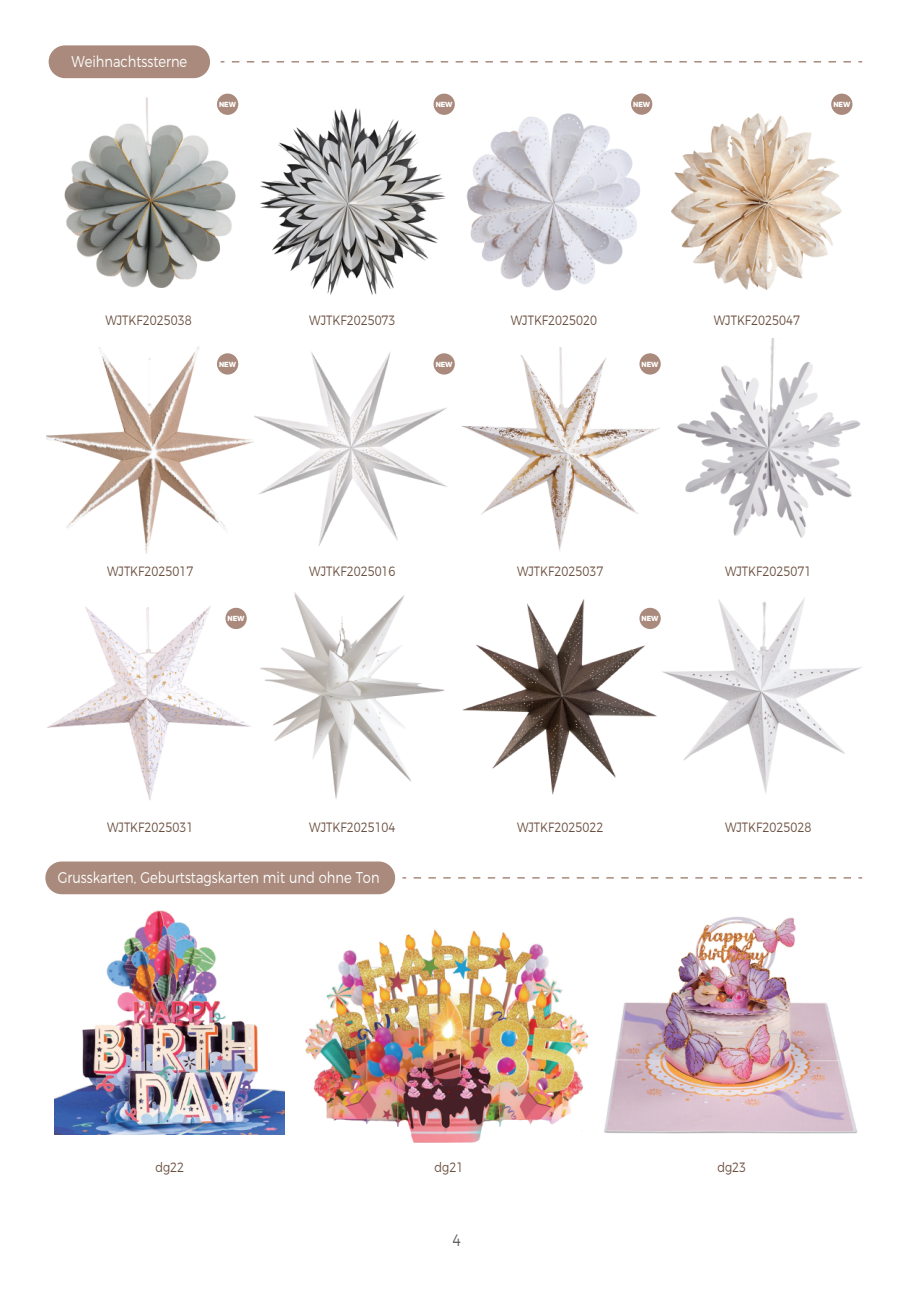
<style>
.page{position:relative;width:919px;height:1289px;background:#fff}
.page>*{position:absolute;margin:0;border:0;box-sizing:border-box;transform-origin:0 0}
.t1{font:300 16.5px "Montserrat";color:#57585a;scale:.84 1}
.t2{font:300 15.6px "Montserrat";color:#fff;scale:.84 1}
.t3{font:300 13.5px "Montserrat";color:#694d3d;scale:.84 1}
.t4{font:800 7.35px "Montserrat";letter-spacing:-.005em;color:#fff;scale:.9 1}
</style>
<div class="page">
<img style="left:662px;top:598px;width:200px;height:196px">
<img style="left:254px;top:352px;width:201px;height:194px">
<img style="left:46px;top:347px;width:208px;height:206px">
<img style="left:47px;top:606px;width:204px;height:194px">
<img style="left:461px;top:348px;width:198px;height:203px">
<img style="left:64px;top:93px;width:173px;height:195px">
<img style="left:466px;top:107px;width:174px;height:184px">
<img style="left:260px;top:108px;width:192px;height:187px">
<div style="left:217px;top:94px;width:21px;height:21px;background:#a98a7c;border-radius:50%"></div>
<div style="left:433px;top:94px;width:22px;height:21px;background:#a98a7c;border-radius:50%"></div>
<div style="left:631px;top:93px;width:21px;height:22px;background:#a98a7c;border-radius:50%"></div>
<img style="left:672px;top:113px;width:169px;height:176px">
<img style="left:677px;top:339px;width:184px;height:198px">
<div style="left:831px;top:94px;width:21px;height:21px;background:#a98a7c;border-radius:50%"></div>
<div style="left:217px;top:353px;width:21px;height:21px;background:#a98a7c;border-radius:50%"></div>
<div style="left:433px;top:353px;width:22px;height:21px;background:#a98a7c;border-radius:50%"></div>
<div style="left:639px;top:353px;width:21px;height:21px;background:#a98a7c;border-radius:50%"></div>
<img style="left:260px;top:592px;width:184px;height:207px">
<img style="left:463px;top:599px;width:196px;height:196px">
<div style="left:225px;top:607px;width:22px;height:22px;background:#a98a7c;border-radius:50%"></div>
<div style="left:639px;top:607px;width:21px;height:22px;background:#a98a7c;border-radius:50%"></div>
<div style="left:49px;top:45px;width:161px;height:33px;background:#a98a7c;border-radius:16px"></div>
<div style="left:45px;top:861px;width:350px;height:33px;background:#a98a7c;border-radius:16px"></div>
<img style="left:305px;top:929px;width:284px;height:213px">
<img style="left:55px;top:910px;width:230px;height:224px">
<img style="left:604px;top:916px;width:254px;height:218px">
<svg style="left:413px;top:877px;width:449px;height:1px"></svg>
<svg style="left:232px;top:61px;width:630px;height:2px"></svg>
<p class="t2" style="left:71px;top:49px;width:139px">Weihnachtssterne</p>
<p class="t4" style="left:219px;top:98px;width:20px">NEW</p>
<p class="t4" style="left:435px;top:98px;width:20px">NEW</p>
<p class="t4" style="left:633px;top:98px;width:20px">NEW</p>
<p class="t4" style="left:833px;top:98px;width:20px">NEW</p>
<p class="t3" style="left:105px;top:310px;width:104px">WJTKF2025038</p>
<p class="t3" style="left:309px;top:310px;width:104px">WJTKF2025073</p>
<p class="t3" style="left:510px;top:310px;width:104px">WJTKF2025020</p>
<p class="t4" style="left:219px;top:358px;width:20px">NEW</p>
<p class="t4" style="left:435px;top:358px;width:20px">NEW</p>
<p class="t4" style="left:641px;top:358px;width:20px">NEW</p>
<p class="t3" style="left:713px;top:310px;width:104px">WJTKF2025047</p>
<p class="t3" style="left:107px;top:560px;width:104px">WJTKF2025017</p>
<p class="t3" style="left:309px;top:560px;width:104px">WJTKF2025016</p>
<p class="t3" style="left:517px;top:560px;width:104px">WJTKF2025037</p>
<p class="t4" style="left:227px;top:612px;width:20px">NEW</p>
<p class="t4" style="left:641px;top:612px;width:20px">NEW</p>
<p class="t3" style="left:725px;top:560px;width:104px">WJTKF2025071</p>
<p class="t3" style="left:107px;top:816px;width:104px">WJTKF2025031</p>
<p class="t3" style="left:309px;top:816px;width:104px">WJTKF2025104</p>
<p class="t3" style="left:517px;top:816px;width:104px">WJTKF2025022</p>
<p class="t2" style="left:58px;top:865px;width:384px">Grusskarten, Geburtstagskarten mit und ohne Ton</p>
<p class="t3" style="left:725px;top:816px;width:104px">WJTKF2025028</p>
<p class="t3" style="left:155px;top:1156px;width:36px">dg22</p>
<p class="t3" style="left:434px;top:1156px;width:36px">dg21</p>
<p class="t3" style="left:717px;top:1156px;width:36px">dg23</p>
<p class="t1" style="left:452px;top:1227px;width:12px">4</p>
</div>
